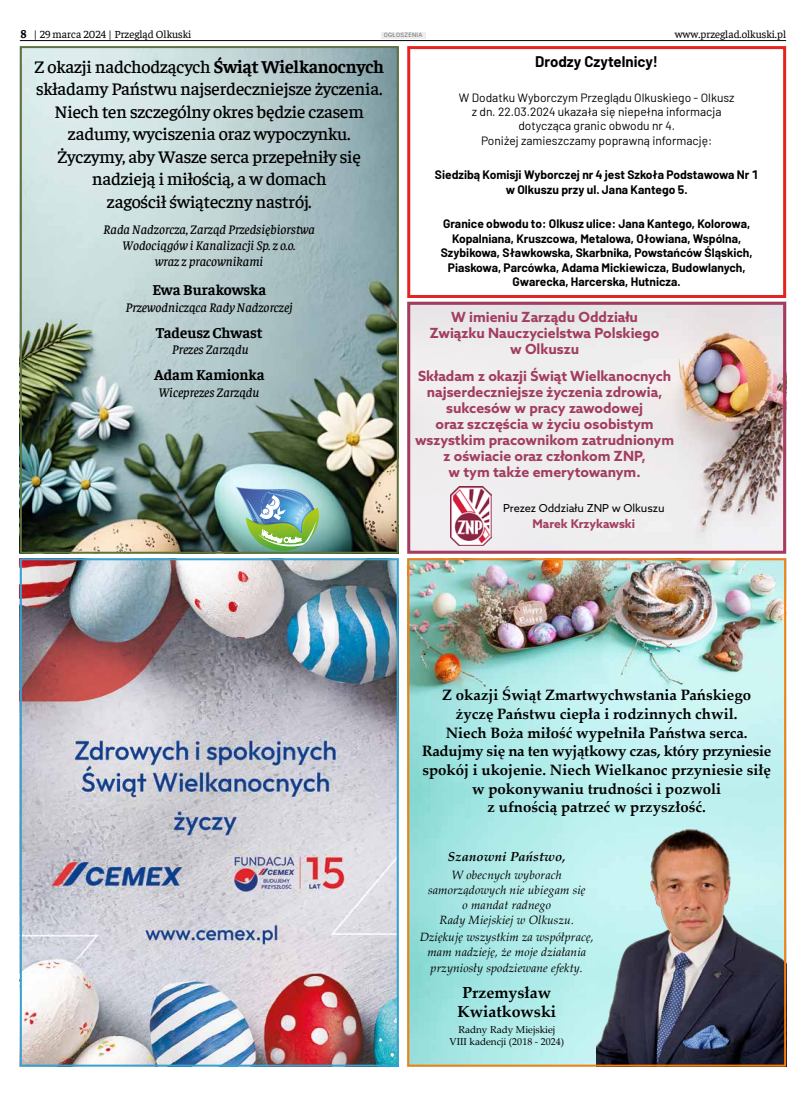
<style>
.page{position:relative;width:806px;height:1095px;background:#fff}
.page>*{position:absolute;margin:0;border:0;box-sizing:border-box;transform-origin:0 0}
.t1{font:500 18px/22.4px "Faustina";letter-spacing:-.01em;color:#000;text-align:center}
.t2{font:700 16px/19.7px "Palatino Linotype";color:#000;text-align:center}
.t3{font:700 15px/18.7px "Palatino Linotype";color:#000;text-align:center}
.t4{font:700 15px "Faustina";color:#000}
.t5{font:700 15px "Barlow";color:#000}
.t6{font:700 14px/16px "Azo Sans";color:#a23d5e;text-align:center}
.t7{font:italic 500 13px/16px "Faustina";color:#000;text-align:center}
.t8{font:italic 700 13px "Palatino Linotype";letter-spacing:.01em;color:#000}
.t9{font:700 12px/14.4px "Barlow";color:#000;text-align:center}
.t10{font:italic 12px/14.9px "Palatino Linotype";letter-spacing:.01em;color:#000;text-align:center}
.t11{font:12px/14.4px "Barlow";color:#000;text-align:center}
.t12{font:700 12px "Azo Sans";color:#a23d5e}
.t13{font:11px "Faustina";color:#000}
.t14{font:11px "Azo Sans";color:#000}
.t15{font:10px/12.5px "Palatino Linotype";color:#000;text-align:center}
.t16{font:6px "Roboto";letter-spacing:.05em;color:#706f6f}
.s1{font-weight:700;font-size:12px}
.s2{font-weight:700}
</style>
<div class="page">
<hr style="left:20px;top:40px;width:765px;height:1px;background:#000">
<div style="left:381px;top:32px;width:44px;height:6px;background:#ededed"></div>
<img style="left:410px;top:561px;width:372px;height:502px">
<img style="left:596px;top:814px;width:186px;height:249px">
<div style="left:407px;top:558px;width:378px;height:508px;border:2px solid #f67e10"></div>
<img style="left:23px;top:49px;width:372px;height:501px">
<div style="left:20px;top:46px;width:378px;height:507px;border:2px solid #5f7340"></div>
<img style="left:23px;top:561px;width:372px;height:502px">
<div style="left:20px;top:558px;width:378px;height:508px;border:2px solid #36a2d1"></div>
<img style="left:536px;top:306px;width:245px;height:243px">
<div style="left:411px;top:306px;width:125px;height:243px;background:#efedee"></div>
<div style="left:407px;top:302px;width:378px;height:251px;border:3px solid #a53c5d"></div>
<img style="left:450px;top:486px;width:41px;height:59px">
<div style="left:407px;top:46px;width:378px;height:252px;border:3px solid #e52321"></div>
<img style="left:235px;top:486px;width:85px;height:68px">
<p class="t13" style="left:21px;top:27px;width:172px"><span class="s1">8</span> | 29 marca 2024 | Przegląd Olkuski</p>
<p class="t16" style="left:383px;top:31px;width:40px">OGŁOSZENIA</p>
<p class="t13" style="left:674px;top:27px;width:113px">www.przeglad.olkuski.pl</p>
<p class="t1" style="left:35px;top:54px;width:351px">Z okazji nadchodzących <span class="s2">Świąt Wielkanocnych </span>składamy Państwu najserdeczniejsze życzenia.<br>Niech ten szczególny okres będzie czasem zadumy, wyciszenia oraz wypoczynku.<br>Życzymy, aby Wasze serca przepełniły się nadzieją i miłością, a w domach<br>zagościł świąteczny nastrój.</p>
<p class="t7" style="left:103px;top:221px;width:213px">Rada Nadzorcza, Zarząd Przedsiębiorstwa<br>Wodociągów i Kanalizacji Sp. z o.o.<br>wraz z pracownikami</p>
<p class="t4" style="left:152px;top:279px;width:115px">Ewa Burakowska</p>
<p class="t7" style="left:126px;top:298px;width:168px">Przewodnicząca Rady Nadzorczej</p>
<p class="t4" style="left:156px;top:322px;width:108px">Tadeusz Chwast</p>
<p class="t7" style="left:172px;top:341px;width:78px">Prezes Zarządu</p>
<p class="t4" style="left:154px;top:364px;width:112px">Adam Kamionka</p>
<p class="t7" style="left:159px;top:383px;width:102px">Wiceprezes Zarządu</p>
<p class="t5" style="left:535px;top:51px;width:124px">Drodzy Czytelnicy!</p>
<p class="t11" style="left:458px;top:89px;width:277px">W Dodatku Wyborczym Przeglądu Olkuskiego - Olkusz z dn. 22.03.2024 ukazała się niepełna informacja dotycząca granic obwodu nr 4.<br>Poniżej zamieszczamy poprawną informację:</p>
<p class="t9" style="left:434px;top:167px;width:325px">Siedzibą Komisji Wyborczej nr 4 jest Szkoła Podstawowa Nr 1 w Olkuszu przy ul. Jana Kantego 5.</p>
<p class="t9" style="left:440px;top:216px;width:313px">Granice obwodu to: Olkusz ulice: Jana Kantego, Kolorowa, Kopalniana, Kruszcowa, Metalowa, Ołowiana, Wspólna, Szybikowa, Sławkowska, Skarbnika, Powstańców Śląskich, Piaskowa, Parcówka, Adama Mickiewicza, Budowlanych, Gwarecka, Harcerska, Hutnicza.</p>
<p class="t6" style="left:429px;top:308px;width:231px">W imieniu Zarządu Oddziału<br>Związku Nauczycielstwa Polskiego w Olkuszu</p>
<p class="t6" style="left:415px;top:368px;width:260px">Składam z okazji Świąt Wielkanocnych najserdeczniejsze życzenia zdrowia, sukcesów w pracy zawodowej<br>oraz szczęścia w życiu osobistym wszystkim pracownikom zatrudnionym z oświacie oraz członkom ZNP,<br>w tym także emerytowanym.</p>
<p class="t14" style="left:503px;top:501px;width:163px">Prezez Oddziału ZNP w Olkuszu</p>
<p class="t12" style="left:532px;top:516px;width:104px">Marek Krzykawski</p>
<p class="t3" style="left:421px;top:685px;width:351px">Z okazji Świąt Zmartwychwstania Pańskiego życzę Państwu ciepła i rodzinnych chwil.<br>Niech Boża miłość wypełniła Państwa serca.<br>Radujmy się na ten wyjątkowy czas, który przyniesie spokój i ukojenie. Niech Wielkanoc przyniesie siłę w pokonywaniu trudności i pozwoli<br>z ufnością patrzeć w przyszłość.</p>
<p class="t8" style="left:447px;top:847px;width:119px">Szanowni Państwo,</p>
<p class="t10" style="left:427px;top:866px;width:159px">W obecnych wyborach samorządowych nie ubiegam się o mandat radnego<br>Rady Miejskiej w Olkuszu.</p>
<p class="t10" style="left:419px;top:929px;width:176px">Dziękuję wszystkim za współpracę, mam nadzieję, że moje działania</p>
<p class="t10" style="left:430px;top:960px;width:154px">przyniosły spodziewane efekty.</p>
<h2 class="t2" style="left:457px;top:981px;width:100px">Przemysław<br>Kwiatkowski</h2>
<p class="t15" style="left:449px;top:1022px;width:116px">Radny Rady Miejskiej<br>VIII kadencji (2018 - 2024)</p>
</div>
